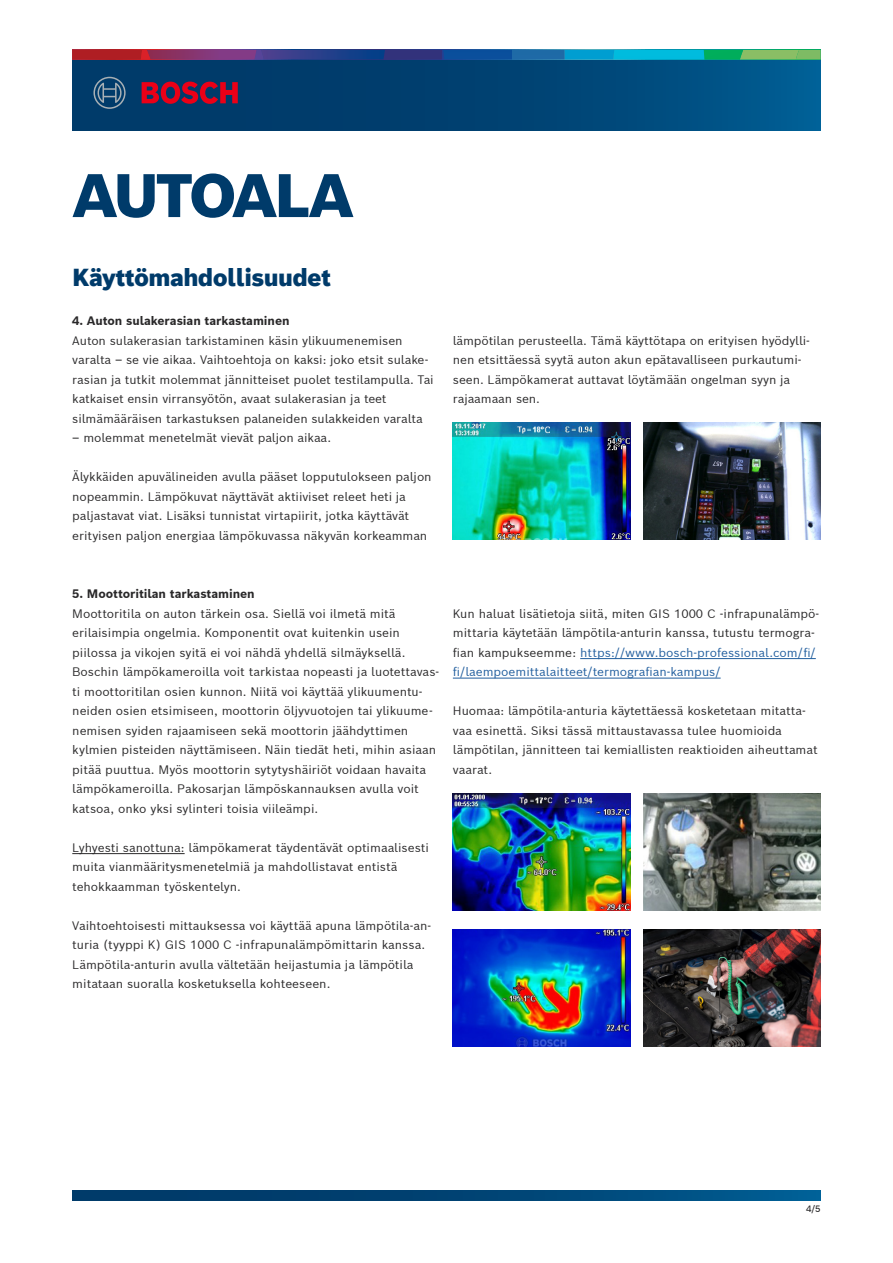
<style>
.page{position:relative;width:893px;height:1263px;background:#fff}
.page>*{position:absolute;margin:0;border:0;box-sizing:border-box;transform-origin:0 0}
.t1{font:900 60px "Bosch Sans";letter-spacing:-.06em;color:#003b6a}
.t2{font:900 24px "Bosch Sans";letter-spacing:-.025em;color:#003b6a}
.t3{font:12px/19.5px "Bosch Sans";color:#292829}
.t4{font:700 12px "Bosch Sans";letter-spacing:-.005em;color:#292829}
.t5{font:500 9px "Bosch Sans";color:#292829}
.s1{color:#215e9e}
</style>
<div class="page">
<img style="left:453px;top:793px;width:177px;height:117px">
<img style="left:643px;top:793px;width:178px;height:117px">
<img style="left:643px;top:930px;width:178px;height:117px">
<img style="left:453px;top:930px;width:177px;height:117px">
<img style="left:453px;top:423px;width:177px;height:117px">
<img style="left:643px;top:423px;width:178px;height:117px">
<svg style="left:72px;top:59px;width:749px;height:71px"></svg>
<svg style="left:72px;top:50px;width:749px;height:9px"></svg>
<svg style="left:142px;top:82px;width:96px;height:22px"></svg>
<svg style="left:93px;top:77px;width:33px;height:32px"></svg>
<svg style="left:72px;top:1191px;width:749px;height:9px"></svg>
<hr style="left:72px;top:853px;width:113px;height:1px;background:#292829">
<hr style="left:580px;top:658px;width:236px;height:1px;background:#215e9e">
<hr style="left:453px;top:678px;width:268px;height:1px;background:#215e9e">
<h1 class="t1" style="left:72px;top:156px;width:283px">AUTOALA</h1>
<h2 class="t2" style="left:72px;top:261px;width:260px">Käyttömahdollisuudet</h2>
<p class="t4" style="left:72px;top:313px;width:219px">4. Auton sulakerasian tarkastaminen</p>
<p class="t3" style="left:72px;top:330px;width:363px">Auton sulakerasian tarkistaminen käsin ylikuumenemisen varalta – se vie aikaa. Vaihtoehtoja on kaksi: joko etsit sulake&shy;rasian ja tutkit molemmat jännitteiset puolet testilampulla. Tai katkaiset ensin virransyötön, avaat sulakerasian ja teet silmämääräisen tarkastuksen palaneiden sulakkeiden varalta</p>
<p class="t3" style="left:72px;top:428px;width:260px">– molemmat menetelmät vievät paljon aikaa.</p>
<p class="t3" style="left:72px;top:467px;width:361px">Älykkäiden apuvälineiden avulla pääset lopputulokseen paljon nopeammin. Lämpökuvat näyttävät aktiiviset releet heti ja paljastavat viat. Lisäksi tunnistat virtapiirit, jotka käyttävät erityisen paljon energiaa lämpökuvassa näkyvän korkeamman</p>
<p class="t3" style="left:453px;top:330px;width:359px">lämpötilan perusteella. Tämä käyttötapa on erityisen hyödylli&shy;nen etsittäessä syytä auton akun epätavalliseen purkautumi&shy;seen. Lämpökamerat auttavat löytämään ongelman syyn ja rajaamaan sen.</p>
<p class="t4" style="left:72px;top:586px;width:184px">5. Moottoritilan tarkastaminen</p>
<p class="t3" style="left:72px;top:603px;width:369px">Moottoritila on auton tärkein osa. Siellä voi ilmetä mitä erilaisimpia ongelmia. Komponentit ovat kuitenkin usein piilossa ja vikojen syitä ei voi nähdä yhdellä silmäyksellä.<br>Boschin lämpökameroilla voit tarkistaa nopeasti ja luotettavas&shy;ti moottoritilan osien kunnon. Niitä voi käyttää ylikuumentu&shy;neiden osien etsimiseen, moottorin öljyvuotojen tai ylikuume&shy;nemisen syiden rajaamiseen sekä moottorin jäähdyttimen kylmien pisteiden näyttämiseen. Näin tiedät heti, mihin asiaan pitää puuttua. Myös moottorin sytytyshäiriöt voidaan havaita lämpökameroilla. Pakosarjan lämpöskannauksen avulla voit katsoa, onko yksi sylinteri toisia viileämpi.</p>
<p class="t3" style="left:72px;top:837px;width:358px">Lyhyesti sanottuna: lämpökamerat täydentävät optimaalisesti muita vianmääritysmenetelmiä ja mahdollistavat entistä tehokkaamman työskentelyn.</p>
<p class="t3" style="left:72px;top:915px;width:360px">Vaihtoehtoisesti mittauksessa voi käyttää apuna lämpötila-an&shy;turia (tyyppi K) GIS 1000 C -infrapunalämpömittarin kanssa.<br>Lämpötila-anturin avulla vältetään heijastumia ja lämpötila mitataan suoralla kosketuksella kohteeseen.</p>
<p class="t3" style="left:453px;top:603px;width:368px">Kun haluat lisätietoja siitä, miten GIS 1000 C -infrapunalämpö&shy;mittaria käytetään lämpötila-anturin kanssa, tutustu termogra&shy;fian kampukseemme: <span class="s1">https://www.bosch-professional.com/fi/ fi/laempoemittalaitteet/termografian-kampus/</span></p>
<p class="t3" style="left:453px;top:701px;width:366px">Huomaa: lämpötila-anturia käytettäessä kosketetaan mitatta&shy;vaa esinettä. Siksi tässä mittaustavassa tulee huomioida lämpötilan, jännitteen tai kemiallisten reaktioiden aiheuttamat vaarat.</p>
<p class="t5" style="left:806px;top:1202px;width:16px">4/5</p>
</div>
